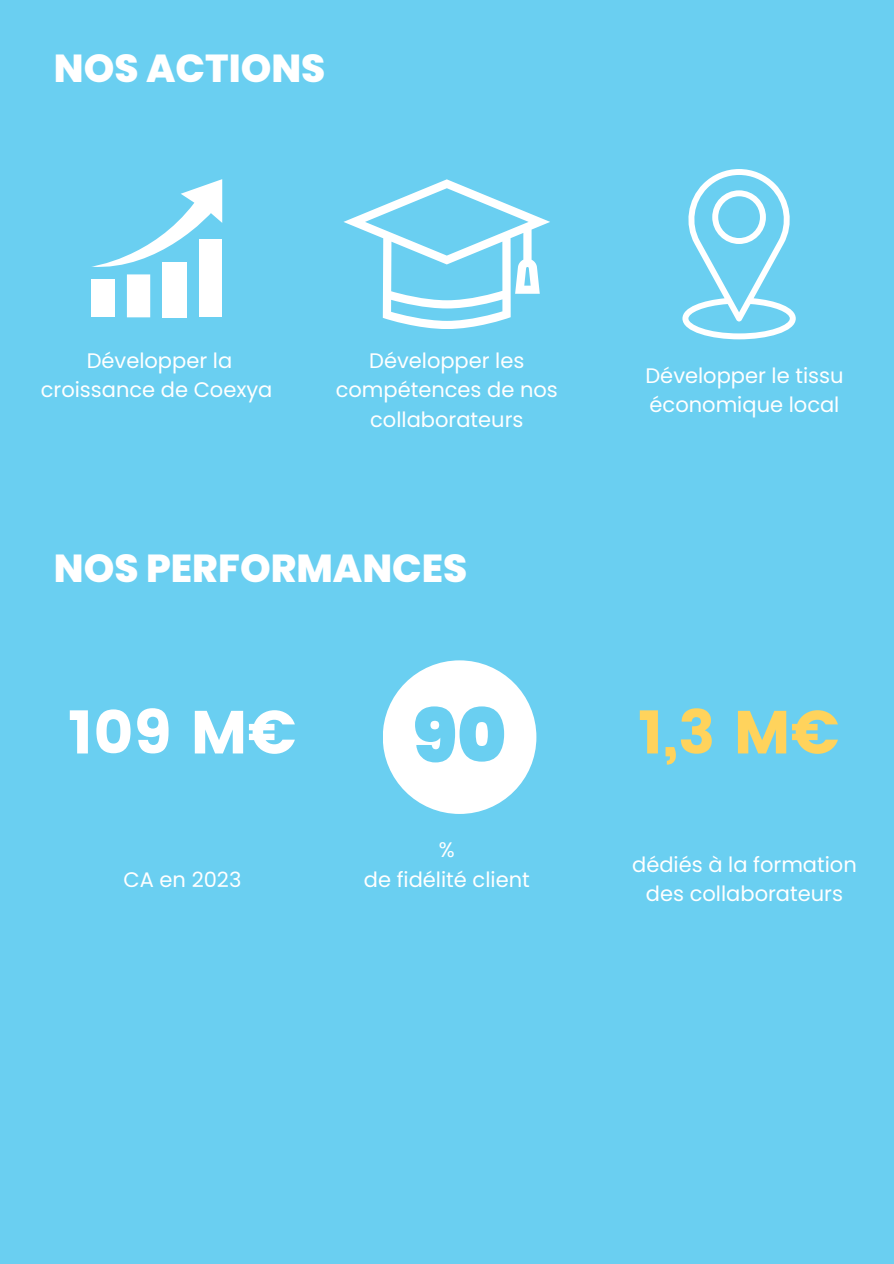
<style>
.page{position:relative;width:894px;height:1264px;background:#fff}
.page>*{position:absolute;margin:0;border:0;box-sizing:border-box;transform-origin:0 0}
.t1{font:900 74.25px "Poppins";color:#6acff1}
.t2{font:60.75px "Poppins";color:#fff}
.t3{font:60.75px "Poppins";color:#ffd35c}
.t4{font:800 39px "Poppins";color:#fff}
.t5{font:21px/29.2px "Poppins";color:#fff;text-align:center}
</style>
<div class="page">
<div style="left:0;top:0;width:893px;height:1263px;background:#6acff1"></div>
<div style="left:91px;top:279px;width:23px;height:38px;background:#fff"></div>
<div style="left:127px;top:274px;width:23px;height:43px;background:#fff"></div>
<div style="left:163px;top:262px;width:24px;height:55px;background:#fff"></div>
<div style="left:199px;top:239px;width:23px;height:78px;background:#fff"></div>
<svg style="left:91px;top:179px;width:131px;height:92px"></svg>
<svg style="left:343px;top:179px;width:207px;height:150px"></svg>
<svg style="left:682px;top:169px;width:113px;height:170px"></svg>
<div style="left:382px;top:660px;width:154px;height:154px;background:#fff;border-radius:50%"></div>
<h2 class="t4" style="left:54px;top:41px;width:273px">NOS ACTIONS</h2>
<p class="t5" style="left:41px;top:346px;width:233px">Développer la croissance de Coexya</p>
<p class="t5" style="left:335px;top:346px;width:224px">Développer les compétences de nos collaborateurs</p>
<p class="t4" style="left:54px;top:541px;width:415px">NOS PERFORMANCES</p>
<p class="t5" style="left:645px;top:361px;width:199px;text-align:left">Développer le tissu économique local</p>
<h1 class="t2" style="left:68px;top:697px;width:230px">109 M€</h1>
<p class="t1" style="left:412px;top:684px;width:95px">90</p>
<p class="t3" style="left:638px;top:697px;width:203px">1,3 M€</p>
<p class="t5" style="left:124px;top:864px;width:119px">CA en 2023</p>
<p class="t5" style="left:438px;top:835px;width:17px">%</p>
<h2 class="t5" style="left:364px;top:864px;width:167px">de fidélité client</h2>
<h1 class="t5" style="left:632px;top:849px;width:226px">dédiés à la formation</h1>
<p class="t5" style="left:645px;top:879px;width:198px">des collaborateurs</p>
</div>
